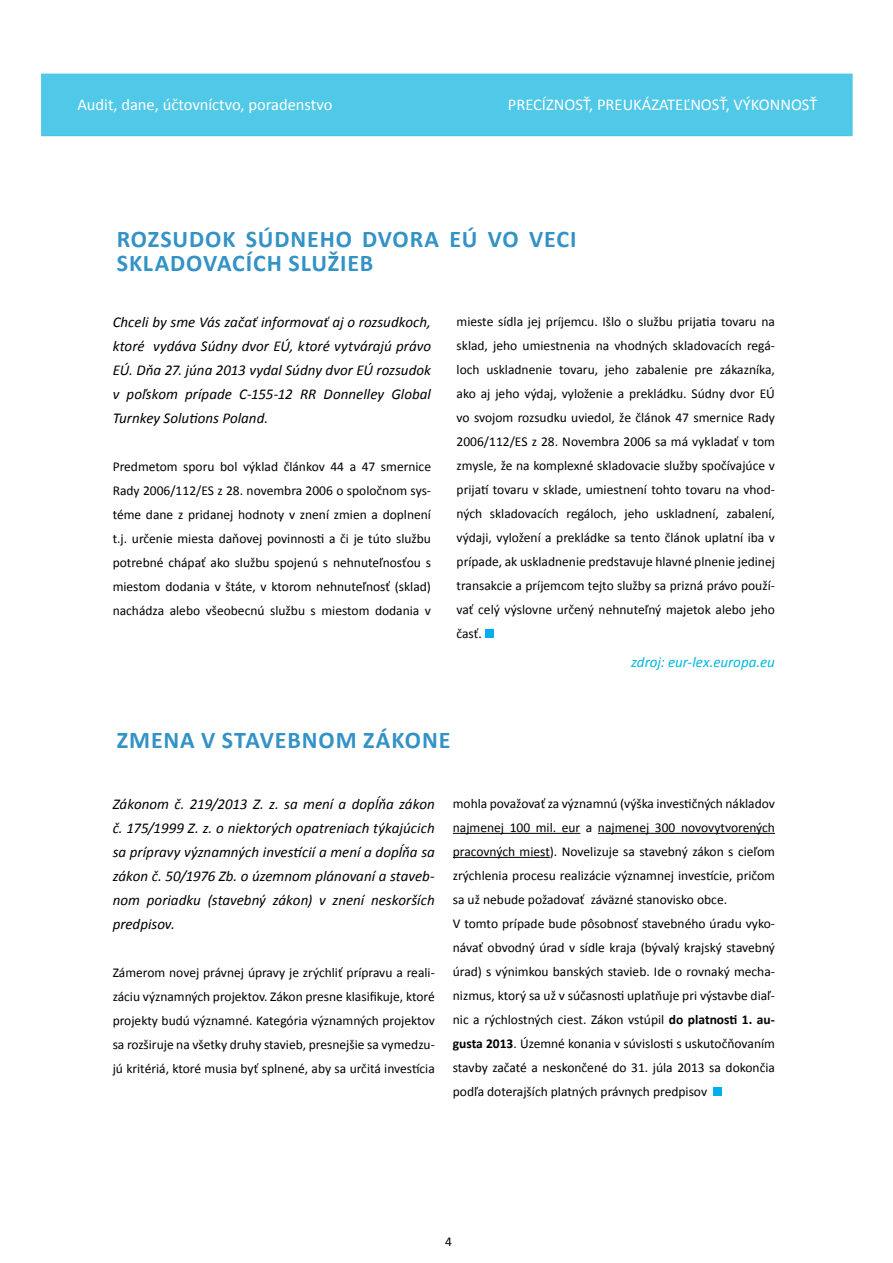
<style>
.page{position:relative;width:893px;height:1263px;background:#fff}
.page>*{position:absolute;margin:0;border:0;box-sizing:border-box;transform-origin:0 0}
.t1{font:700 24px "Calibri";letter-spacing:.035em;color:#3392c6}
.t2{font:16.5px "Calibri";color:#fff}
.t3{font:italic 15px/24px "Calibri";color:#000;text-align:justify}
.t4{font:italic 15px "Calibri";color:#00b8de}
.t5{font:13.5px/24px "Calibri";color:#000;text-align:justify}
.s1{font-weight:700}
</style>
<div class="page">
<img style="left:41px;top:73px;width:812px;height:1023px">
<div style="left:485px;top:629px;width:8px;height:9px;background:#00aeef"></div>
<hr style="left:453px;top:833px;width:127px;height:1px;background:#000">
<hr style="left:598px;top:833px;width:177px;height:1px;background:#000">
<hr style="left:453px;top:857px;width:97px;height:1px;background:#000">
<div style="left:713px;top:1087px;width:8px;height:9px;background:#00aeef"></div>
<p class="t2" style="left:77px;top:94px;width:256px">Audit, dane, účtovníctvo, poradenstvo</p>
<p class="t2" style="left:508px;top:94px;width:311px">PRECÍZNOSŤ, PREUKÁZATEĽNOSŤ, VÝKONNOSŤ</p>
<h1 class="t1" style="left:117px;top:224px;width:89px">ROZSUDOK</h1>
<h1 class="t1" style="left:246px;top:224px;width:45px">SÚDNEHO</h1>
<h1 class="t1" style="left:362px;top:224px;width:216px">DVORA EÚ VO VECI</h1>
<h1 class="t1" style="left:117px;top:248px;width:244px">SKLADOVACÍCH SLUŽIEB</h1>
<p class="t3" style="left:113px;top:309px;width:320px">Chceli by sme Vás začať informovať aj o rozsudkoch, ktoré vydáva Súdny dvor EÚ, ktoré vytvárajú právo EÚ. Dňa 27. júna 2013 vydal Súdny dvor EÚ rozsudok v poľskom prípade C-155-12 RR Donnelley Global Turnkey Solutions Poland.</p>
<p class="t5" style="left:113px;top:454px;width:320px">Predmetom sporu bol výklad článkov 44 a 47 smernice Rady 2006/112/ES z 28. novembra 2006 o spoločnom sys&shy;téme dane z pridanej hodnoty v znení zmien a doplnení t.j. určenie miesta daňovej povinnosti a či je túto službu potrebné chápať ako službu spojenú s nehnuteľnosťou s miestom dodania v štáte, v ktorom nehnuteľnosť (sklad) nachádza alebo všeobecnú službu s miestom dodania v</p>
<p class="t5" style="left:457px;top:309px;width:320px">mieste sídla jej príjemcu. Išlo o službu prijatia tovaru na sklad, jeho umiestnenia na vhodných skladovacích regá&shy;loch uskladnenie tovaru, jeho zabalenie pre zákazníka, ako aj jeho výdaj, vyloženie a prekládku. Súdny dvor EÚ vo svojom rozsudku uviedol, že článok 47 smernice Rady 2006/112/ES z 28. Novembra 2006 sa má vykladať v tom zmysle, že na komplexné skladovacie služby spočívajúce v prijatí tovaru v sklade, umiestnení tohto tovaru na vhod&shy;ných skladovacích regáloch, jeho uskladnení, zabalení, výdaji, vyložení a prekládke sa tento článok uplatní iba v prípade, ak uskladnenie predstavuje hlavné plnenie jedinej transakcie a príjemcom tejto služby sa prizná právo použí&shy;vať celý výslovne určený nehnuteľný majetok alebo jeho časť.</p>
<p class="t4" style="left:631px;top:653px;width:145px">zdroj: eur-lex.europa.eu</p>
<h1 class="t1" style="left:117px;top:725px;width:17px">ZMEN</h1>
<h1 class="t1" style="left:180px;top:725px;width:112px">A V STAVEBNOM</h1>
<h1 class="t1" style="left:363px;top:725px;width:44px">ZÁKONE</h1>
<p class="t3" style="left:113px;top:791px;width:324px">Zákonom č. 219/2013 Z. z. sa mení a dopĺňa zákon č. 175/1999 Z. z. o niektorých opatreniach týkajúcich sa prípravy významných investícií a mení a dopĺňa sa zákon č. 50/1976 Zb. o územnom plánovaní a staveb&shy;nom poriadku (stavebný zákon) v znení neskorších predpisov.</p>
<p class="t5" style="left:113px;top:960px;width:324px">Zámerom novej právnej úpravy je zrýchliť prípravu a reali&shy;záciu významných projektov. Zákon presne klasifikuje, ktoré projekty budú významné. Kategória významných projektov sa rozširuje na všetky druhy stavieb, presnejšie sa vymedzu&shy;jú kritériá, ktoré musia byť splnené, aby sa určitá investícia</p>
<p class="t5" style="left:453px;top:791px;width:324px;text-align:left">mohla považovať za významnú (výška investičných nákladov najmenej 100 mil. eur a najmenej 300 novovytvorených pracovných miest). Novelizuje sa stavebný zákon s cieľom zrýchlenia procesu realizácie významnej investície, pričom sa už nebude požadovať záväzné stanovisko obce.<br>V tomto prípade bude pôsobnosť stavebného úradu vyko&shy;návať obvodný úrad v sídle kraja (bývalý krajský stavebný úrad) s výnimkou banských stavieb. Ide o rovnaký mecha&shy;nizmus, ktorý sa už v súčasnosti uplatňuje pri výstavbe diaľ&shy;nic a rýchlostných ciest. Zákon vstúpil <span class="s1">DO PLATNOSTI 1. AU-GUSTA 2013</span>. Územné konania v súvislosti s uskutočňovaním stavby začaté a neskončené do 31. júla 2013 sa dokončia podľa doterajších platných právnych predpisov</p>
<p class="t5" style="left:445px;top:1228px;width:8px">4</p>
</div>
